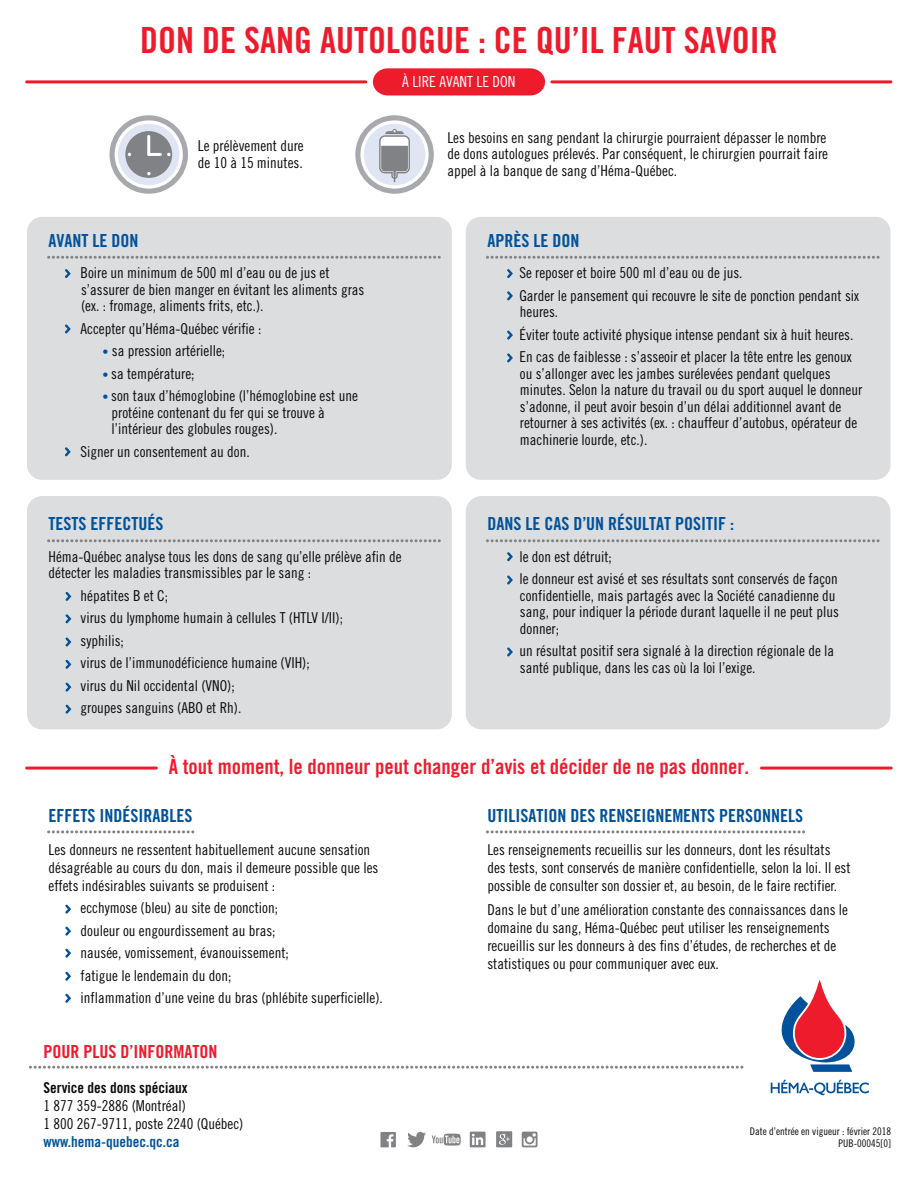
<style>
.page{position:relative;width:918px;height:1188px;background:#fff}
.page>*{position:absolute;margin:0;border:0;box-sizing:border-box;transform-origin:0 0}
.t1{font:36px "Trade Gothic Bold Cond Twenty";color:#ee1b2c}
.t2{font:21px "Trade Gothic Bold Cond Twenty";color:#ee1b2c}
.t3{font:18px "Trade Gothic Bold Cond Twenty";color:#01529a}
.t4{font:18px "Trade Gothic Bold Cond Twenty";color:#ee1b2c}
.t5{font:15.15px "Trade Gothic Cond Eighteen";color:#fff}
.t6{font:15px/16.5px "Trade Gothic Cond Eighteen";color:#07090a}
.t7{font:15px "Trade Gothic Bold Cond Twenty";color:#07090a}
.t8{font:15px "Trade Gothic Bold Cond Twenty";color:#01529a}
.t9{font:10.5px/12.6px "Trade Gothic Cond Eighteen";color:#07090a;text-align:right}
.s1{font-size:12px;color:#01529a}
</style>
<div class="page">
<div style="left:27px;top:217px;width:425px;height:263px;background:#dcdddf;border-radius:15px"></div>
<div style="left:466px;top:217px;width:424px;height:263px;background:#dcdddf;border-radius:15px"></div>
<div style="left:27px;top:496px;width:425px;height:233px;background:#dcdddf;border-radius:15px"></div>
<div style="left:466px;top:496px;width:424px;height:233px;background:#dcdddf;border-radius:16px"></div>
<svg style="left:373px;top:68px;width:172px;height:27px;background:#ee2535"></svg>
<hr style="left:552px;top:80px;width:339px;height:3px;background:#ee1b2c">
<hr style="left:27px;top:80px;width:339px;height:3px;background:#ee1b2c">
<hr style="left:27px;top:767px;width:129px;height:3px;background:#ee1b2c">
<hr style="left:761px;top:767px;width:130px;height:3px;background:#ee1b2c">
<svg style="left:29px;top:1066px;width:713px;height:3px"></svg>
<svg style="left:65px;top:269px;width:6px;height:9px"></svg>
<svg style="left:507px;top:269px;width:6px;height:9px"></svg>
<svg style="left:507px;top:291px;width:6px;height:9px"></svg>
<svg style="left:507px;top:331px;width:6px;height:9px"></svg>
<svg style="left:507px;top:353px;width:6px;height:9px"></svg>
<svg style="left:507px;top:552px;width:6px;height:9px"></svg>
<svg style="left:507px;top:576px;width:6px;height:8px"></svg>
<svg style="left:507px;top:648px;width:6px;height:8px"></svg>
<svg style="left:65px;top:325px;width:6px;height:8px"></svg>
<svg style="left:65px;top:447px;width:6px;height:9px"></svg>
<svg style="left:771px;top:1080px;width:98px;height:15px"></svg>
<svg style="left:781px;top:980px;width:74px;height:92px"></svg>
<svg style="left:66px;top:592px;width:5px;height:9px"></svg>
<svg style="left:66px;top:614px;width:5px;height:9px"></svg>
<svg style="left:66px;top:638px;width:5px;height:8px"></svg>
<svg style="left:66px;top:660px;width:5px;height:9px"></svg>
<svg style="left:66px;top:683px;width:5px;height:9px"></svg>
<svg style="left:66px;top:705px;width:5px;height:9px"></svg>
<svg style="left:65px;top:905px;width:6px;height:9px"></svg>
<svg style="left:65px;top:927px;width:6px;height:9px"></svg>
<svg style="left:65px;top:949px;width:6px;height:9px"></svg>
<svg style="left:65px;top:972px;width:6px;height:9px"></svg>
<svg style="left:65px;top:994px;width:6px;height:9px"></svg>
<svg style="left:470px;top:1132px;width:16px;height:15px"></svg>
<svg style="left:522px;top:1132px;width:16px;height:15px"></svg>
<svg style="left:496px;top:1131px;width:16px;height:16px"></svg>
<svg style="left:380px;top:1132px;width:16px;height:15px"></svg>
<svg style="left:407px;top:1132px;width:19px;height:15px"></svg>
<svg style="left:432px;top:1134px;width:29px;height:12px"></svg>
<svg style="left:49px;top:256px;width:392px;height:3px"></svg>
<svg style="left:487px;top:256px;width:393px;height:3px"></svg>
<svg style="left:49px;top:539px;width:392px;height:3px"></svg>
<svg style="left:487px;top:539px;width:393px;height:3px"></svg>
<svg style="left:49px;top:830px;width:146px;height:3px"></svg>
<svg style="left:487px;top:830px;width:318px;height:3px"></svg>
<svg style="left:358px;top:118px;width:73px;height:73px"></svg>
<div style="left:355px;top:115px;width:79px;height:79px;border:5px solid #a8a9ad;border-radius:50%"></div>
<div style="left:364px;top:124px;width:61px;height:61px;background:#e0e5f3;border-radius:50%"></div>
<svg style="left:379px;top:129px;width:31px;height:53px"></svg>
<svg style="left:112px;top:118px;width:73px;height:73px"></svg>
<div style="left:110px;top:115px;width:78px;height:79px;border:5px solid #a8a9ad;border-radius:50%"></div>
<div style="left:118px;top:124px;width:62px;height:61px;background:#e0e5f3;border-radius:50%"></div>
<div style="left:125px;top:131px;width:47px;height:47px;background:#808285;border-radius:50%"></div>
<svg style="left:167px;top:153px;width:4px;height:3px"></svg>
<svg style="left:147px;top:172px;width:4px;height:3px"></svg>
<hr style="left:147px;top:136px;width:3px;height:18px;background:#fff">
<svg style="left:149px;top:153px;width:11px;height:3px"></svg>
<h1 class="t1" style="left:140px;top:18px;width:639px">DON DE SANG AUTOLOGUE : CE QU’IL FAUT SAVOIR</h1>
<p class="t5" style="left:402px;top:73px;width:115px">À LIRE AVANT LE DON</p>
<p class="t6" style="left:198px;top:137px;width:107px">Le prélèvement dure de 10 à 15 minutes.</p>
<p class="t6" style="left:447px;top:129px;width:382px;text-align:justify">Les besoins en sang pendant la chirurgie pourraient dépasser le nombre de dons autologues prélevés. Par conséquent, le chirurgien pourrait faire appel à la banque de sang d’Héma-Québec.</p>
<p class="t3" style="left:49px;top:230px;width:91px">AVANT LE DON</p>
<p class="t6" style="left:81px;top:265px;width:285px">Boire un minimum de 500 ml d’eau ou de jus et s’assurer de bien manger en évitant les aliments gras (ex. : fromage, aliments frits, etc.).</p>
<p class="t6" style="left:81px;top:320px;width:182px">Accepter qu’Héma-Québec vérifie :</p>
<p class="t6" style="left:103px;top:343px;width:124px"><span class="s1">•</span> sa pression artérielle;</p>
<p class="t6" style="left:103px;top:365px;width:93px"><span class="s1">•</span> sa température;</p>
<p class="t6" style="left:112px;top:388px;width:248px;text-indent:-9px"><span class="s1">•</span> son taux d’hémoglobine (l’hémoglobine est une protéine contenant du fer qui se trouve à l’intérieur des globules rouges).</p>
<p class="t6" style="left:81px;top:443px;width:171px">Signer un consentement au don.</p>
<p class="t3" style="left:49px;top:513px;width:116px">TESTS EFFECTUÉS</p>
<p class="t6" style="left:49px;top:548px;width:355px">Héma-Québec analyse tous les dons de sang qu’elle prélève afin de détecter les maladies transmissibles par le sang :</p>
<p class="t6" style="left:81px;top:584px;width:264px;line-height:22.5px">hépatites B et C;<br>virus du lymphome humain à cellules T (HTLV I/II); syphilis;<br>virus de l’immunodéficience humaine (VIH);<br>virus du Nil occidental (VNO);<br>groupes sanguins (ABO et Rh).</p>
<p class="t3" style="left:487px;top:230px;width:93px">APRÈS LE DON</p>
<p class="t6" style="left:519px;top:262px;width:341px;line-height:22.5px">Se reposer et boire 500 ml d’eau ou de jus.<br>Garder le pansement qui recouvre le site de ponction pendant six</p>
<p class="t6" style="left:519px;top:301px;width:336px;line-height:22.5px">heures.<br>Éviter toute activité physique intense pendant six à huit heures.<br>En cas de faiblesse : s’asseoir et placer la tête entre les genoux</p>
<p class="t6" style="left:520px;top:365px;width:344px">ou s’allonger avec les jambes surélevées pendant quelques minutes. Selon la nature du travail ou du sport auquel le donneur s’adonne, il peut avoir besoin d’un délai additionnel avant de retourner à ses activités (ex. : chauffeur d’autobus, opérateur de machinerie lourde, etc.).</p>
<p class="t3" style="left:487px;top:513px;width:248px">DANS LE CAS D’UN RÉSULTAT POSITIF :</p>
<p class="t6" style="left:519px;top:545px;width:320px;line-height:22.5px">le don est détruit;<br>le donneur est avisé et ses résultats sont conservés de façon</p>
<p class="t6" style="left:520px;top:587px;width:320px">confidentielle, mais partagés avec la Société canadienne du sang, pour indiquer la période durant laquelle il ne peut plus donner;</p>
<p class="t6" style="left:519px;top:643px;width:316px">un résultat positif sera signalé à la direction régionale de la santé publique, dans les cas où la loi l’exige.</p>
<h2 class="t2" style="left:169px;top:754px;width:582px">À tout moment, le donneur peut changer d’avis et décider de ne pas donner.</h2>
<p class="t3" style="left:49px;top:805px;width:145px">EFFETS INDÉSIRABLES</p>
<p class="t6" style="left:49px;top:840px;width:331px;line-height:18px">Les donneurs ne ressentent habituellement aucune sensation désagréable au cours du don, mais il demeure possible que les effets indésirables suivants se produisent :</p>
<p class="t6" style="left:81px;top:897px;width:304px;line-height:22.5px">ecchymose (bleu) au site de ponction;<br>douleur ou engourdissement au bras;<br>nausée, vomissement, évanouissement;<br>fatigue le lendemain du don;<br>inflammation d’une veine du bras (phlébite superficielle).</p>
<p class="t4" style="left:43px;top:1041px;width:175px">POUR PLUS D’INFORMATON</p>
<p class="t7" style="left:44px;top:1078px;width:146px">Service des dons spéciaux</p>
<p class="t6" style="left:44px;top:1096px;width:201px;line-height:18px">1 877 359-2886 (Montréal)<br>1 800 267-9711, poste 2240 (Québec)</p>
<p class="t8" style="left:44px;top:1132px;width:138px">www.hema-quebec.qc.ca</p>
<p class="t3" style="left:487px;top:805px;width:317px">UTILISATION DES RENSEIGNEMENTS PERSONNELS</p>
<p class="t6" style="left:487px;top:840px;width:365px;line-height:18px">Les renseignements recueillis sur les donneurs, dont les résultats des tests, sont conservés de manière confidentielle, selon la loi. Il est possible de consulter son dossier et, au besoin, de le faire rectifier.</p>
<p class="t6" style="left:487px;top:900px;width:362px;line-height:18px">Dans le but d’une amélioration constante des connaissances dans le domaine du sang, Héma-Québec peut utiliser les renseignements recueillis sur les donneurs à des fins d’études, de recherches et de statistiques ou pour communiquer avec eux.</p>
<p class="t9" style="left:750px;top:1125px;width:143px">Date d’entrée en vigueur : février 2018<br>PUB-00045[0]</p>
</div>
